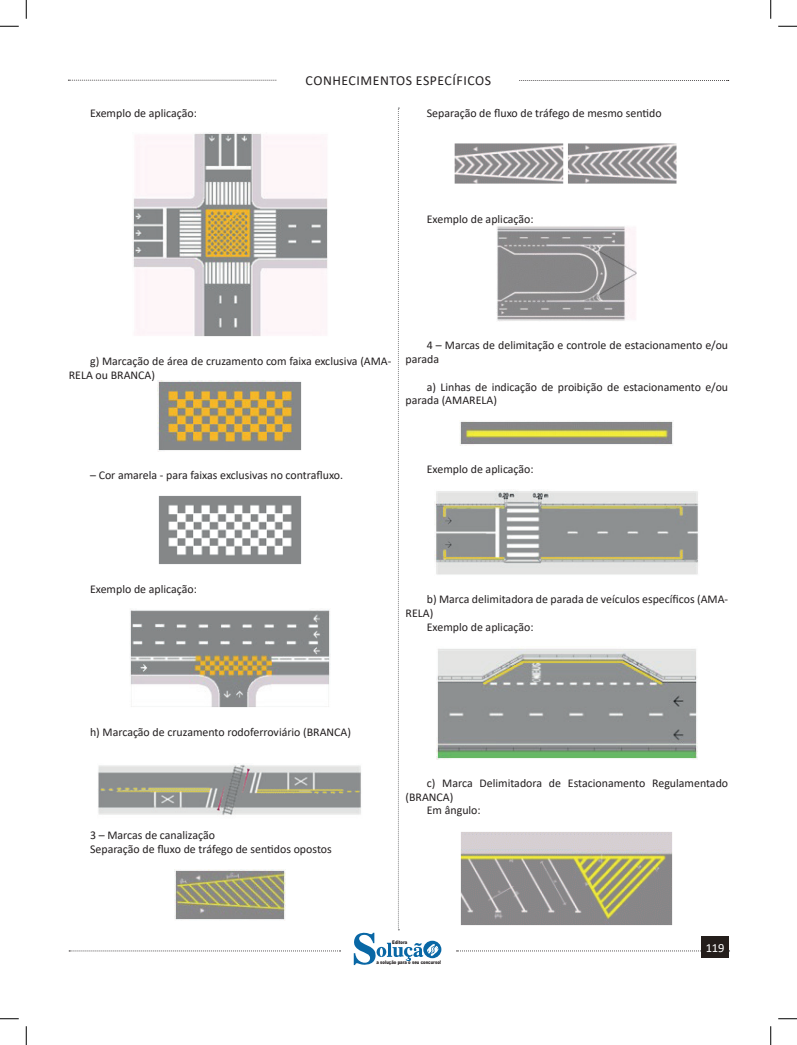
<style>
.page{position:relative;width:797px;height:1045px;background:#fff}
.page>*{position:absolute;margin:0;border:0;box-sizing:border-box;transform-origin:0 0}
.t1{font:13.75px "Calibri";letter-spacing:.04em;color:#231f20}
.t2{font:12.5px "Calibri";color:#fff}
.ACERVO{font:11.88px/13.8px "Calibri";color:#231f20}
.t3{font:900 5px "Arial";color:#231f20;scale:.76 1}
</style>
<div class="page">
<svg style="left:69px;top:950px;width:271px;height:1px"></svg>
<svg style="left:68px;top:80px;width:209px;height:1px"></svg>
<svg style="left:519px;top:80px;width:209px;height:1px"></svg>
<svg style="left:456px;top:950px;width:245px;height:1px"></svg>
<div style="left:701px;top:936px;width:28px;height:22px;background:#241e1b"></div>
<svg style="left:354px;top:108px;width:87px;height:857px"></svg>
<img style="left:133px;top:133px;width:195px;height:204px">
<img style="left:158px;top:381px;width:144px;height:70px">
<img style="left:158px;top:496px;width:144px;height:68px">
<img style="left:130px;top:610px;width:200px;height:98px">
<img style="left:98px;top:752px;width:264px;height:73px">
<img style="left:174px;top:869px;width:112px;height:51px">
<img style="left:454px;top:143px;width:223px;height:41px">
<img style="left:496px;top:226px;width:141px;height:95px">
<img style="left:460px;top:421px;width:213px;height:25px">
<img style="left:434px;top:489px;width:264px;height:87px">
<img style="left:436px;top:647px;width:261px;height:112px">
<img style="left:460px;top:832px;width:213px;height:94px">
<svg style="left:0;top:25px;width:19px;height:2px"></svg>
<svg style="left:778px;top:25px;width:19px;height:2px"></svg>
<svg style="left:0;top:1018px;width:19px;height:1px"></svg>
<svg style="left:778px;top:1018px;width:19px;height:1px"></svg>
<svg style="left:25px;top:0;width:2px;height:19px"></svg>
<svg style="left:25px;top:1026px;width:2px;height:19px"></svg>
<svg style="left:770px;top:0;width:1px;height:19px"></svg>
<svg style="left:770px;top:1026px;width:1px;height:19px"></svg>
<p class="ACERVO" style="left:90px;top:106px;width:108px">Exemplo de aplicação:</p>
<p class="t1" style="left:305px;top:71px;width:187px">CONHECIMENTOS ESPECÍFICOS</p>
<p class="ACERVO" style="left:427px;top:106px;width:236px">Separação de fluxo de tráfego de mesmo sentido</p>
<p class="ACERVO" style="left:427px;top:212px;width:108px">Exemplo de aplicação:</p>
<p class="ACERVO" style="left:69px;top:354px;width:324px;text-indent:21px">g) Marcação de área de cruzamento com faixa exclusiva (AMA-<br>RELA ou BRANCA)</p>
<p class="ACERVO" style="left:405px;top:338px;width:324px;text-indent:21px">4 – Marcas de delimitação e controle de estacionamento e/ou parada</p>
<p class="ACERVO" style="left:405px;top:379px;width:324px;text-indent:21px">a) Linhas de indicação de proibição de estacionamento e/ou parada (AMARELA)</p>
<p class="ACERVO" style="left:90px;top:467px;width:254px">– Cor amarela - para faixas exclusivas no contrafluxo.</p>
<p class="ACERVO" style="left:427px;top:462px;width:108px">Exemplo de aplicação:</p>
<p class="ACERVO" style="left:90px;top:581px;width:108px">Exemplo de aplicação:</p>
<p class="ACERVO" style="left:90px;top:724px;width:262px">h) Marcação de cruzamento rodoferroviário (BRANCA)</p>
<p class="ACERVO" style="left:90px;top:828px;width:126px">3 – Marcas de canalização</p>
<p class="ACERVO" style="left:90px;top:842px;width:243px">Separação de fluxo de tráfego de sentidos opostos</p>
<p class="ACERVO" style="left:405px;top:592px;width:324px;text-indent:21px">b) Marca delimitadora de parada de veículos específicos (AMA-<br>RELA)</p>
<p class="ACERVO" style="left:427px;top:619px;width:108px">Exemplo de aplicação:</p>
<p class="ACERVO" style="left:405px;top:776px;width:324px;text-indent:21px">c) Marca Delimitadora de Estacionamento Regulamentado (BRANCA)</p>
<p class="ACERVO" style="left:427px;top:803px;width:55px">Em ângulo:</p>
<p class="t3" style="left:392px;top:939px;width:21px">Editora</p>
<p class="t3" style="left:376px;top:959px;width:86px">a solução para o seu concurso!</p>
<p class="t2" style="left:706px;top:939px;width:20px">119</p>
</div>
